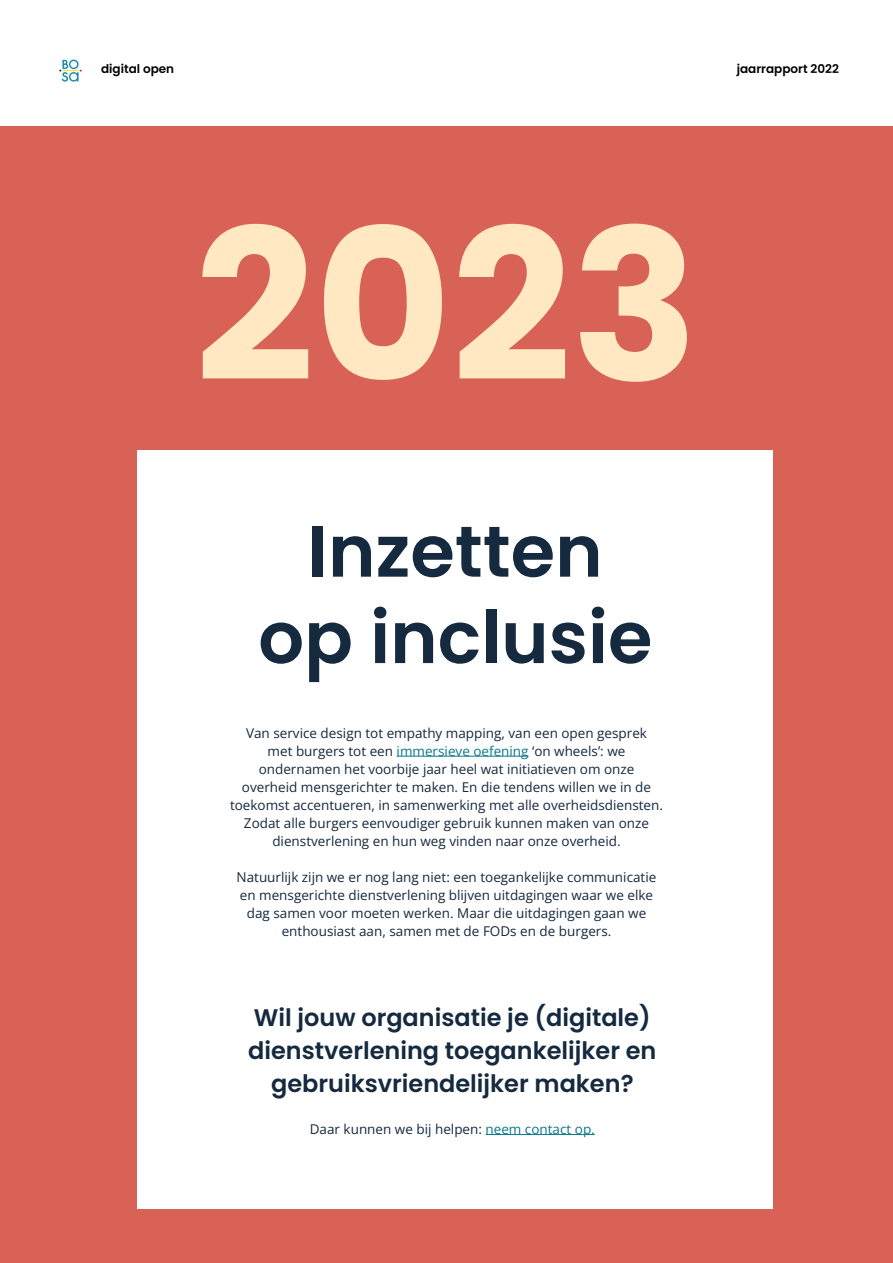
<style>
.page{position:relative;width:893px;height:1263px;background:#fff}
.page>*{position:absolute;margin:0;border:0;box-sizing:border-box;transform-origin:0 0}
.t1{font:700 210px "Poppins";color:#ffe8c2}
.t2{font:600 72px/86.4px "Poppins";color:#15293f;text-align:center}
.t3{font:600 24px/33px "Poppins";color:#15293f;text-align:center}
.t4{font:13.5px/18px "Open Sans";color:#15293f;text-align:center}
.t5{font:600 12px "Poppins";color:#000}
.s1{color:#0b798a}
</style>
<div class="page">
<div style="left:0;top:126px;width:893px;height:1137px;background:#d86256"></div>
<div style="left:138px;top:450px;width:635px;height:759px;background:#fff"></div>
<hr style="left:397px;top:756px;width:131px;height:1px;background:#0b798a">
<hr style="left:485px;top:1134px;width:110px;height:1px;background:#0b798a">
<img style="left:59px;top:59px;width:23px;height:23px">
<p class="t5" style="left:101px;top:62px;width:75px">digital open</p>
<p class="t5" style="left:737px;top:62px;width:104px">jaarrapport 2022</p>
<h1 class="t1" style="left:195px;top:185px;width:505px">2023</h1>
<h2 class="t2" style="left:258px;top:509px;width:396px">Inzetten op inclusie</h2>
<p class="t4" style="left:230px;top:723px;width:434px">Van service design tot empathy mapping, van een open gesprek<br>met burgers tot een <span class="s1">immersieve oefening</span> ‘on wheels’: we ondernamen het voorbije jaar heel wat initiatieven om onze overheid mensgerichter te maken. En die tendens willen we in de toekomst accentueren, in samenwerking met alle overheidsdiensten.<br>Zodat alle burgers eenvoudiger gebruik kunnen maken van onze dienstverlening en hun weg vinden naar onze overheid.</p>
<p class="t4" style="left:237px;top:867px;width:421px">Natuurlijk zijn we er nog lang niet: een toegankelijke communicatie en mensgerichte dienstverlening blijven uitdagingen waar we elke dag samen voor moeten werken. Maar die uitdagingen gaan we enthousiast aan, samen met de FODs en de burgers.</p>
<h3 class="t3" style="left:248px;top:1001px;width:410px">Wil jouw organisatie je (digitale) dienstverlening toegankelijker en gebruiksvriendelijker maken?</h3>
<p class="t4" style="left:310px;top:1119px;width:287px">Daar kunnen we bij helpen: <span class="s1">neem contact op.</span></p>
</div>
